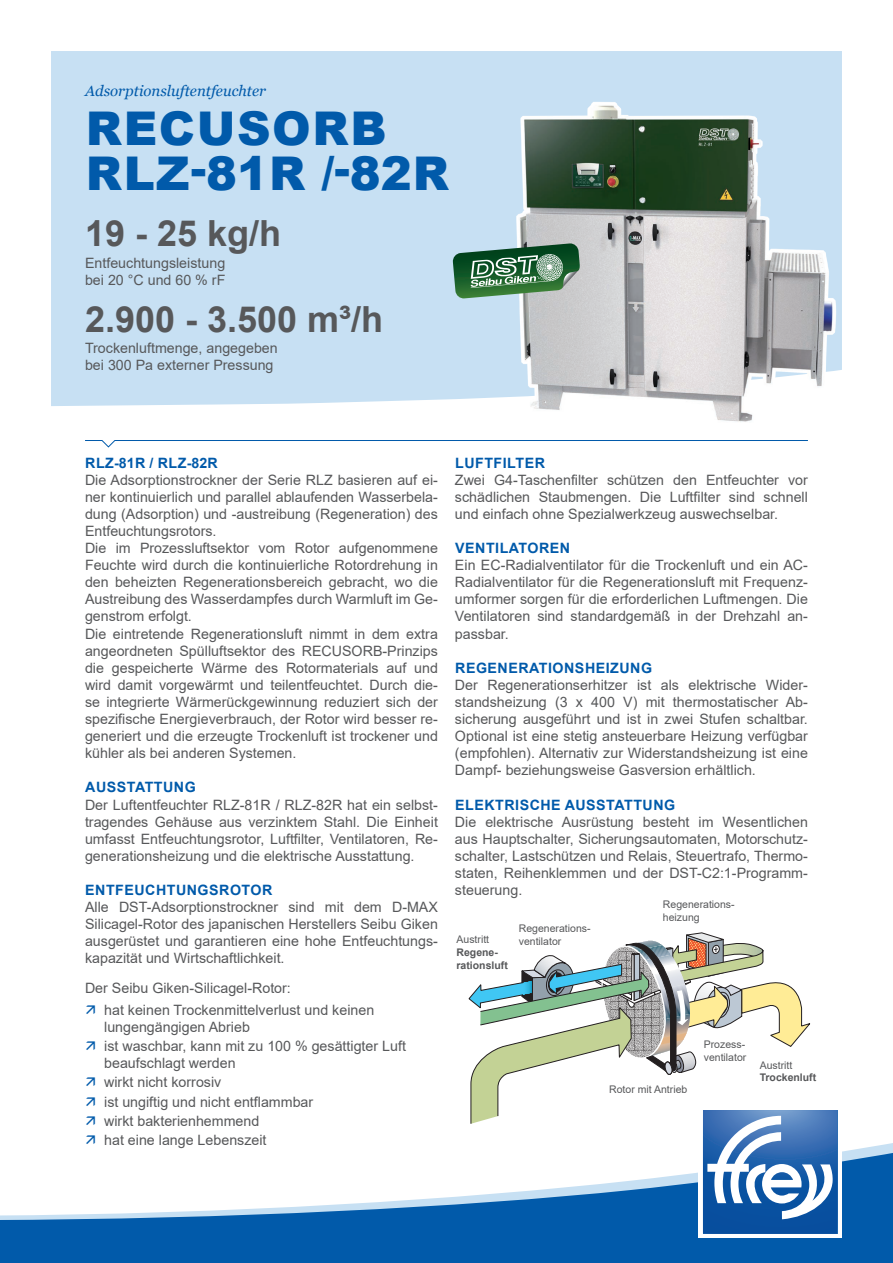
<style>
.page{position:relative;width:893px;height:1263px;background:#fff}
.page>*{position:absolute;margin:0;border:0;box-sizing:border-box;transform-origin:0 0}
.t1{font:900 46.5px/45px "Arial";letter-spacing:.035em;color:#015aaa}
.t2{font:700 36px "Arial";color:#57585a}
.t3{font:italic 15px "Georgia";color:#015aaa}
.t4{font:14.25px/17.1px "Arial";color:#57585a}
.t5{font:700 14.25px "Arial";letter-spacing:.035em;color:#015aaa}
.t6{font:10.5px/12.6px "Arial";color:#57585a}
.t7{font:700 10.5px/12.6px "Arial";color:#57585a}
</style>
<div class="page">
<svg style="left:0;top:1151px;width:893px;height:112px;fill:#015aaa"></svg>
<div style="left:698px;top:1105px;width:144px;height:132px;background:linear-gradient(to right,#fff,#fff)"></div>
<div style="left:51px;top:51px;width:791px;height:355px;background:#c7e0f3"></div>
<svg style="left:468px;top:932px;width:369px;height:302px"></svg>
<svg style="left:85px;top:440px;width:723px;height:8px"></svg>
<img style="left:507px;top:99px;width:335px;height:323px">
<svg style="left:452px;top:243px;width:128px;height:56px;background:#628e72"></svg>
<p class="t3" style="left:85px;top:82px;width:183px">Adsorptionsluftentfeuchter</p>
<h1 class="t1" style="left:86px;top:104px;width:365px">RECUSORB<br>RLZ-81R /-82R</h1>
<h2 class="t2" style="left:85px;top:208px;width:198px">19 - 25 kg/h</h2>
<p class="t4" style="left:85px;top:254px;width:142px">Entfeuchtungsleistung bei 20 °C und 60 % rF</p>
<h2 class="t2" style="left:85px;top:294px;width:300px">2.900 - 3.500 m³/h</h2>
<p class="t4" style="left:85px;top:340px;width:194px">Trockenluftmenge, angegeben bei 300 Pa externer Pressung</p>
<p class="t5" style="left:85px;top:452px;width:134px">RLZ-81R / RLZ-82R</p>
<p class="t4" style="left:85px;top:471px;width:354px">Die Adsorptionstrockner der Serie RLZ basieren auf ei&shy;ner kontinuierlich und parallel ablaufenden Wasserbela&shy;dung (Adsorption) und -austreibung (Regeneration) des Entfeuchtungsrotors.<br>Die im Prozessluftsektor vom Rotor aufgenommene Feuchte wird durch die kontinuierliche Rotordrehung in den beheizten Regenerationsbereich gebracht, wo die Austreibung des Wasserdampfes durch Warmluft im Ge&shy;genstrom erfolgt.<br>Die eintretende Regenerationsluft nimmt in dem extra angeordneten Spülluftsektor des RECUSORB-Prinzips die gespeicherte Wärme des Rotormaterials auf und wird damit vorgewärmt und teilentfeuchtet. Durch die&shy;se integrierte Wärmerückgewinnung reduziert sich der spezifische Energieverbrauch, der Rotor wird besser re&shy;generiert und die erzeugte Trockenluft ist trockener und kühler als bei anderen Systemen.</p>
<p class="t5" style="left:85px;top:777px;width:112px">AUSSTATTUNG</p>
<p class="t4" style="left:85px;top:796px;width:354px;text-align:justify">Der Luftentfeuchter RLZ-81R / RLZ-82R hat ein selbst&shy;tragendes Gehäuse aus verzinktem Stahl. Die Einheit umfasst Entfeuchtungsrotor, Luftfilter, Ventilatoren, Re&shy;generationsheizung und die elektrische Ausstattung.</p>
<p class="t5" style="left:85px;top:880px;width:189px">ENTFEUCHTUNGSROTOR</p>
<p class="t4" style="left:85px;top:898px;width:354px;text-align:justify">Alle DST-Adsorptionstrockner sind mit dem D-MAX Silicagel-Rotor des japanischen Herstellers Seibu Giken ausgerüstet und garantieren eine hohe Entfeuchtungs&shy;kapazität und Wirtschaftlichkeit.</p>
<p class="t4" style="left:104px;top:977px;width:272px;line-height:21.3px;text-indent:-19px">Der Seibu Giken-Silicagel-Rotor:<br>hat keinen Trockenmittelverlust und keinen</p>
<p class="t4" style="left:104px;top:1017px;width:303px;line-height:19.2px">lungengängigen Abrieb<br>ist waschbar, kann mit zu 100 % gesättigter Luft</p>
<p class="t4" style="left:104px;top:1053px;width:211px;line-height:19.2px">beaufschlagt werden<br>wirkt nicht korrosiv<br>ist ungiftig und nicht entflammbar wirkt bakterienhemmend<br>hat eine lange Lebenszeit</p>
<p class="t6" style="left:760px;top:1058px;width:34px">Austritt</p>
<p class="t5" style="left:455px;top:452px;width:91px">LUFTFILTER</p>
<p class="t4" style="left:455px;top:471px;width:354px;text-align:justify">Zwei G4-Taschenfilter schützen den Entfeuchter vor schädlichen Staubmengen. Die Luftfilter sind schnell und einfach ohne Spezialwerkzeug auswechselbar.</p>
<p class="t5" style="left:455px;top:538px;width:117px">VENTILATOREN</p>
<p class="t4" style="left:455px;top:556px;width:354px;text-align:justify">Ein EC-Radialventilator für die Trockenluft und ein AC-Radialventilator für die Regenerationsluft mit Frequenz&shy;umformer sorgen für die erforderlichen Luftmengen. Die Ventilatoren sind standardgemäß in der Drehzahl an&shy;passbar.</p>
<p class="t5" style="left:455px;top:658px;width:198px">REGENERATIONSHEIZUNG</p>
<p class="t4" style="left:455px;top:676px;width:354px;text-align:justify">Der Regenerationserhitzer ist als elektrische Wider&shy;standsheizung (3 x 400 V) mit thermostatischer Ab&shy;sicherung ausgeführt und ist in zwei Stufen schaltbar.<br>Optional ist eine stetig ansteuerbare Heizung verfügbar (empfohlen). Alternativ zur Widerstandsheizung ist eine Dampf- beziehungsweise Gasversion erhältlich.</p>
<p class="t5" style="left:455px;top:794px;width:222px">ELEKTRISCHE AUSSTATTUNG</p>
<p class="t4" style="left:455px;top:813px;width:354px;text-align:justify">Die elektrische Ausrüstung besteht im Wesentlichen aus Hauptschalter, Sicherungsautomaten, Motorschutz&shy;schalter, Lastschützen und Relais, Steuertrafo, Thermo&shy;staten, Reihenklemmen und der DST-C2:1-Programm&shy;steuerung.</p>
<p class="t6" style="left:663px;top:898px;width:73px">Regenerations&shy;heizung</p>
<p class="t6" style="left:519px;top:922px;width:73px">Regenerations&shy;ventilator</p>
<p class="t6" style="left:456px;top:933px;width:34px">Austritt</p>
<p class="t7" style="left:456px;top:946px;width:53px">Regene&shy;rationsluft</p>
<p class="t6" style="left:704px;top:1038px;width:44px">Prozess&shy;ventilator</p>
<p class="t7" style="left:760px;top:1071px;width:58px">Trockenluft</p>
<p class="t6" style="left:609px;top:1083px;width:80px">Rotor mit Antrieb</p>
</div>
